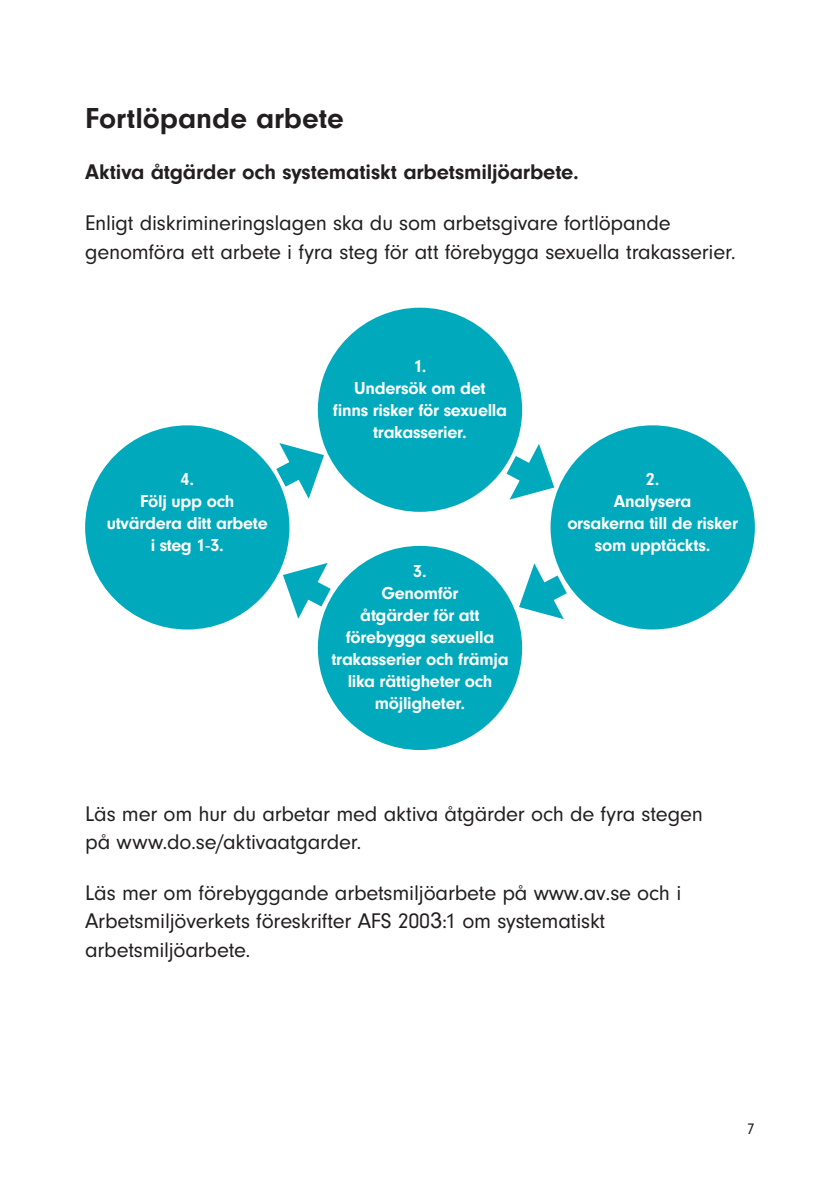
<style>
.page{position:relative;width:840px;height:1191px;background:#fff}
.page>*{position:absolute;margin:0;border:0;box-sizing:border-box;transform-origin:0 0}
.t1{font:700 30px "Ssdxnb Neuzeit Gro";color:#231f20}
.t2{font:22px/28.4px "Xjbfyn Neuzeit Gro";letter-spacing:-.01em;color:#231f20}
.t3{font:700 22px "Ssdxnb Neuzeit Gro";letter-spacing:-.01em;color:#231f20}
.t4{font:700 18px/22px "Ssdxnb Neuzeit Gro";letter-spacing:-.015em;color:#fff;text-align:center}
.t5{font:16px "Xjbfyn Neuzeit Gro";color:#231f20}
.s1{font-family:"Lyhxsg Minion Pro"}
.s2{font-family:"Arial"}
</style>
<div class="page">
<div style="left:317px;top:546px;width:205px;height:204px;background:#00aabc;border-radius:50%"></div>
<div style="left:317px;top:308px;width:205px;height:204px;background:#00aabc;border-radius:50%"></div>
<div style="left:85px;top:425px;width:204px;height:204px;background:#00aabc;border-radius:50%"></div>
<div style="left:550px;top:425px;width:204px;height:204px;background:#00aabc;border-radius:50%"></div>
<svg style="left:254px;top:438px;width:78px;height:67px"></svg>
<svg style="left:510px;top:557px;width:79px;height:67px"></svg>
<svg style="left:484px;top:438px;width:78px;height:67px"></svg>
<svg style="left:274px;top:557px;width:79px;height:67px"></svg>
<h3 class="t1" style="left:85px;top:101px;width:260px">Fortlöpande arbete</h3>
<h4 class="t3" style="left:85px;top:160px;width:495px">Aktiva åtgärder och systematiskt arbetsmiljöarbete.</h4>
<p class="t2" style="left:85px;top:209px;width:651px">Enligt diskrimineringslagen ska du som arbetsgivare fortlöpande genomföra ett arbete i fyra steg för att förebygga sexuella trakasserier.</p>
<p class="t4" style="left:107px;top:468px;width:162px">4.<br>Följ upp och utvärdera ditt arbete i steg 1<span class="s1">-</span>3.</p>
<p class="t4" style="left:332px;top:355px;width:176px">1.<br>Undersök om det<br>fnns risker för sexuella trakasserier.</p>
<p class="t4" style="left:331px;top:560px;width:179px">3.<br>Genomför<br>åtgärder för att förebygga sexuella trakasserier och främja lika rättigheter och möjligheter.</p>
<p class="t4" style="left:567px;top:468px;width:172px">2.<br>Analysera<br>orsakerna till de risker som upptäckts.</p>
<p class="t2" style="left:85px;top:799px;width:619px">Läs mer om hur du arbetar med aktiva åtgärder och de fyra stegen på www.do.se/aktivaatgarder.</p>
<p class="t2" style="left:85px;top:879px;width:597px">Läs mer om förebyggande arbetsmiljöarbete på www.av.se och i<br>Arbetsmiljöverkets föreskrifter AFS 200<span class="s2">3</span>:1 om systematiskt arbetsmiljöarbete.</p>
<p class="t5" style="left:746px;top:1120px;width:9px">7</p>
</div>
